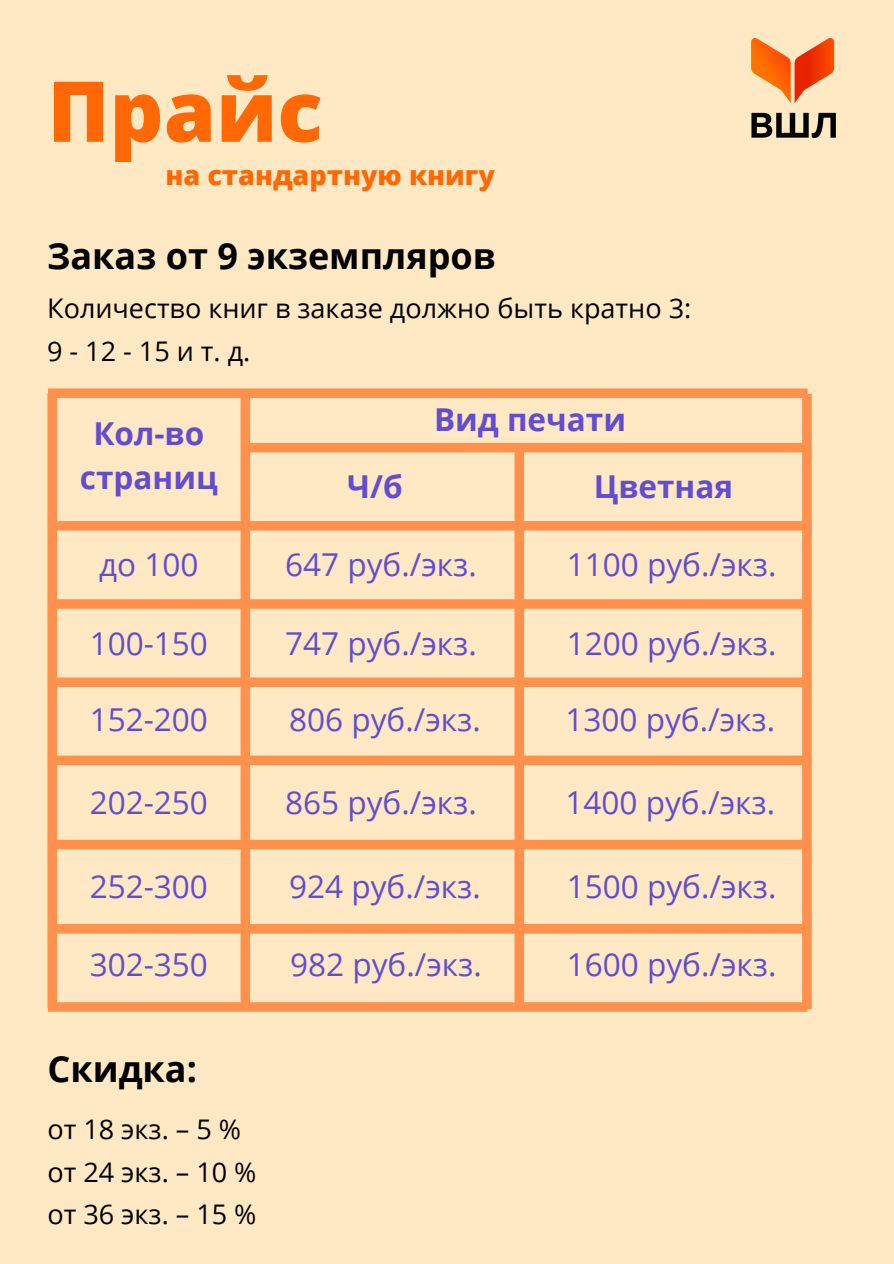
<style>
.page{position:relative;width:894px;height:1264px;background:#fff}
.page>*{position:absolute;margin:0;border:0;box-sizing:border-box;transform-origin:0 0}
.t1{font:800 84px "Open Sans";color:#ff6803}
.t2{font:700 36px "Open Sans";color:#000}
.t3{font:31.5px "Open Sans";color:#614dd2}
.t4{font:700 31.5px/44px "Open Sans";color:#614dd2;text-align:center}
.t5{font:27px/42.8px "Open Sans";color:#000}
.t6{font:800 27px "Open Sans";color:#ff6803}
</style>
<div class="page">
<div style="left:0;top:0;width:893px;height:1263px;background:#ffe8c4"></div>
<svg style="left:47px;top:388px;width:764px;height:623px"></svg>
<img style="left:751px;top:38px;width:83px;height:99px">
<h1 class="t1" style="left:47px;top:52px;width:276px">Прайс</h1>
<p class="t6" style="left:165px;top:156px;width:331px">на стандартную книгу</p>
<p class="t2" style="left:47px;top:231px;width:450px">Заказ от 9 экземпляров</p>
<p class="t5" style="left:47px;top:286px;width:645px">Количество книг в заказе должно быть кратно 3:<br>9 - 12 - 15 и т. д.</p>
<p class="t4" style="left:80px;top:411px;width:139px">Кол-во страниц</p>
<p class="t4" style="left:434px;top:397px;width:193px">Вид печати</p>
<p class="t4" style="left:347px;top:464px;width:57px">Ч/б</p>
<p class="t4" style="left:593px;top:464px;width:141px">Цветная</p>
<p class="t3" style="left:99px;top:542px;width:101px">до 100</p>
<p class="t3" style="left:285px;top:542px;width:193px">647 руб./экз.</p>
<p class="t3" style="left:566px;top:542px;width:211px">1100 руб./экз.</p>
<p class="t3" style="left:90px;top:621px;width:120px">100-150</p>
<p class="t3" style="left:285px;top:621px;width:193px">747 руб./экз.</p>
<p class="t3" style="left:566px;top:621px;width:211px">1200 руб./экз.</p>
<p class="t3" style="left:90px;top:697px;width:120px">152-200</p>
<p class="t3" style="left:289px;top:697px;width:193px">806 руб./экз.</p>
<p class="t3" style="left:565px;top:697px;width:211px">1300 руб./экз.</p>
<p class="t3" style="left:90px;top:780px;width:120px">202-250</p>
<p class="t3" style="left:285px;top:780px;width:193px">865 руб./экз.</p>
<p class="t3" style="left:565px;top:780px;width:211px">1400 руб./экз.</p>
<p class="t3" style="left:90px;top:864px;width:120px">252-300</p>
<p class="t3" style="left:289px;top:864px;width:193px">924 руб./экз.</p>
<p class="t3" style="left:566px;top:864px;width:211px">1500 руб./экз.</p>
<p class="t3" style="left:90px;top:942px;width:120px">302-350</p>
<p class="t3" style="left:290px;top:942px;width:193px">982 руб./экз.</p>
<p class="t3" style="left:566px;top:942px;width:211px">1600 руб./экз.</p>
<p class="t2" style="left:47px;top:1043px;width:151px">Скидка:</p>
<p class="t5" style="left:47px;top:1106px;width:210px">от 18 экз. – 5 % от 24 экз. – 10 % от 36 экз. – 15 %</p>
</div>
